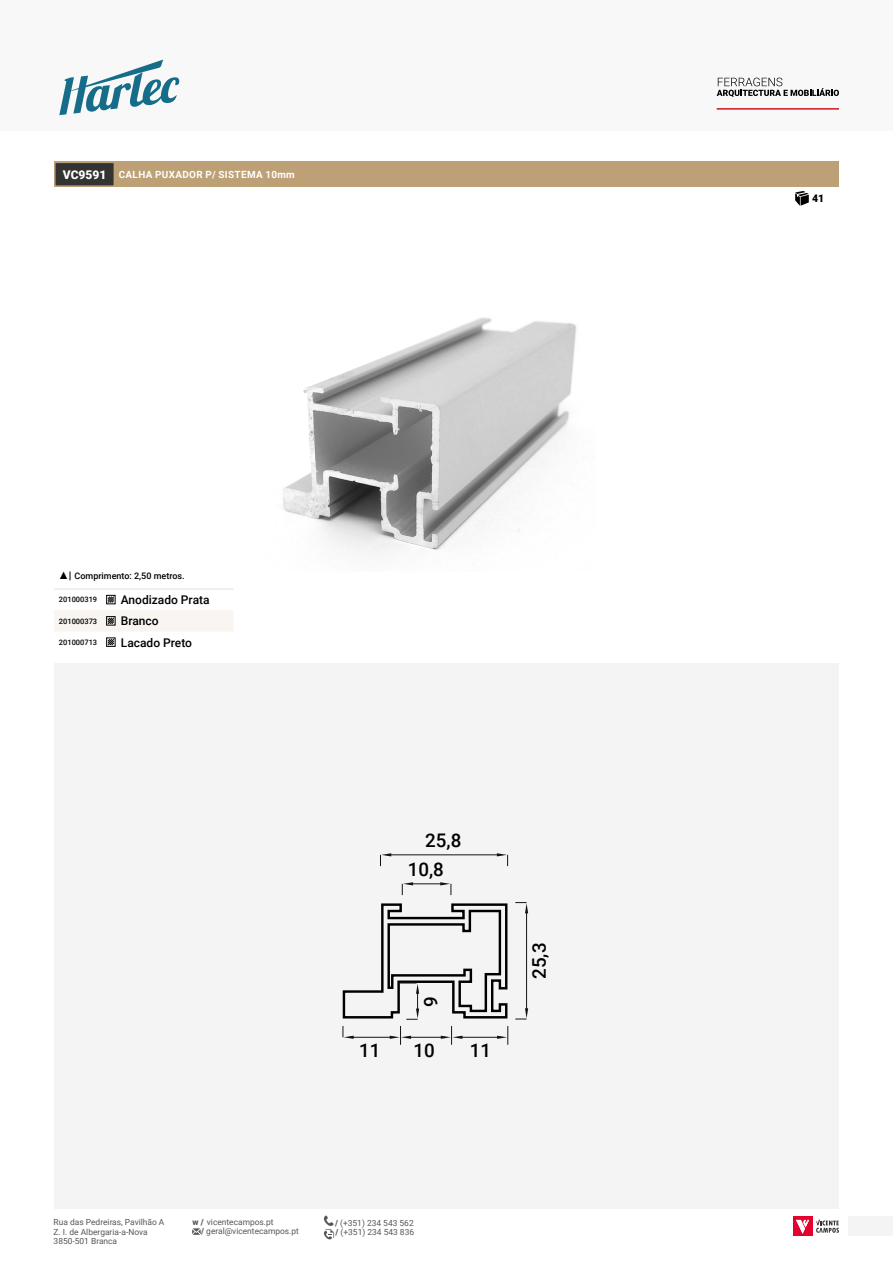
<style>
.page{position:relative;width:893px;height:1263px;background:#fff}
.page>*{position:absolute;margin:0;border:0;box-sizing:border-box;transform-origin:0 0}
.t1{font:500 18.75px/29px "Roboto";color:#000}
.t2{font:500 12px "Roboto";color:#000}
.t3{font:900 10.5px "Roboto";color:#000}
.t4{font:700 9.9px "Roboto";letter-spacing:.035em;color:#fff}
.t5{font:500 9px "Roboto";color:#000}
.t6{font:8.4px/9.6px "Roboto";color:#575756}
.t7{font:500 7.5px "Roboto";color:#000}
.s1{font-weight:900;font-size:12px}
.s2{font-family:"Times New Roman";font-weight:400;font-size:10.5px}
.s3{font-weight:900;font-size:10.5px}
.s4{font-weight:900}
</style>
<div class="page">
<div style="left:0;top:0;width:893px;height:131px;background:#f8f8f8"></div>
<svg style="left:59px;top:60px;width:120px;height:55px"></svg>
<div style="left:849px;top:1216px;width:44px;height:20px;background:#f4f4f4"></div>
<svg style="left:717px;top:78px;width:122px;height:19px"></svg>
<hr style="left:717px;top:108px;width:122px;height:2px;background:#cd171a">
<div style="left:793px;top:1216px;width:19px;height:20px;background:#e4032e"></div>
<svg style="left:796px;top:1220px;width:13px;height:14px"></svg>
<svg style="left:816px;top:1219px;width:23px;height:14px"></svg>
<svg style="left:192px;top:1228px;width:9px;height:7px"></svg>
<svg style="left:324px;top:1215px;width:10px;height:24px"></svg>
<img style="left:283px;top:317px;width:294px;height:238px">
<div style="left:54px;top:162px;width:785px;height:25px;background:#bea076"></div>
<div style="left:54px;top:162px;width:61px;height:25px;background:#333332;border:2px solid #bea076"></div>
<svg style="left:795px;top:191px;width:14px;height:15px"></svg>
<hr style="left:54px;top:588px;width:48px;height:1px;background:#e3e3e3">
<svg style="left:102px;top:588px;width:13px;height:1px"></svg>
<hr style="left:115px;top:588px;width:119px;height:1px;background:#e3e3e3">
<svg style="left:106px;top:595px;width:10px;height:9px"></svg>
<div style="left:54px;top:610px;width:179px;height:21px;background:#f9f5f0"></div>
<svg style="left:106px;top:637px;width:10px;height:10px"></svg>
<div style="left:54px;top:663px;width:785px;height:546px;background:#f4f4f4"></div>
<hr style="left:350px;top:1037px;width:44px;height:1px;background:#171212">
<svg style="left:343px;top:1026px;width:11px;height:13px"></svg>
<hr style="left:407px;top:1037px;width:38px;height:1px;background:#171212">
<svg style="left:390px;top:1026px;width:21px;height:19px"></svg>
<hr style="left:458px;top:1037px;width:43px;height:1px;background:#171212">
<svg style="left:497px;top:1026px;width:11px;height:19px"></svg>
<svg style="left:441px;top:1026px;width:21px;height:19px"></svg>
<hr style="left:526px;top:909px;width:1px;height:103px;background:#171212">
<svg style="left:515px;top:902px;width:13px;height:11px"></svg>
<svg style="left:515px;top:1008px;width:13px;height:11px"></svg>
<svg style="left:342px;top:903px;width:166px;height:117px"></svg>
<hr style="left:387px;top:854px;width:114px;height:1px;background:#171212">
<svg style="left:380px;top:853px;width:11px;height:13px"></svg>
<svg style="left:497px;top:853px;width:11px;height:13px"></svg>
<hr style="left:409px;top:883px;width:35px;height:1px;background:#171212">
<svg style="left:402px;top:882px;width:11px;height:13px"></svg>
<svg style="left:440px;top:882px;width:11px;height:13px"></svg>
<p class="t4" style="left:63px;top:168px;width:233px"><span class="s1">VC9591</span> CALHA PUXADOR P/ SISTEMA 10mm</p>
<p class="t5" style="left:58px;top:570px;width:128px"><span class="s2">▲</span><span class="s3">|</span> Comprimento: 2,50 metros.</p>
<p class="t7" style="left:59px;top:594px;width:40px">201000319</p>
<h2 class="t2" style="left:121px;top:591px;width:90px">Anodizado Prata</h2>
<p class="t7" style="left:59px;top:616px;width:40px">201000373</p>
<h2 class="t2" style="left:121px;top:613px;width:39px">Branco</h2>
<p class="t7" style="left:59px;top:637px;width:40px">201000713</p>
<h2 class="t2" style="left:121px;top:634px;width:73px">Lacado Preto</h2>
<h1 class="t1" style="left:408px;top:825px;width:55px;text-indent:17px">25,8<br>10,8</h1>
<h1 class="t1" style="left:416px;top:1007px;width:12px;rotate:-90deg">9</h1>
<h1 class="t1" style="left:359px;top:1035px;width:23px">11</h1>
<h1 class="t1" style="left:413px;top:1035px;width:23px">10</h1>
<h1 class="t1" style="left:470px;top:1035px;width:23px">11</h1>
<h1 class="t1" style="left:524px;top:979px;width:38px;rotate:-90deg">25,3</h1>
<p class="t6" style="left:54px;top:1217px;width:112px">Rua das Pedreiras, Pavilhão A</p>
<p class="t6" style="left:335px;top:1217px;width:80px"><span class="s4">/</span> (+351) 234 543 562</p>
<p class="t6" style="left:54px;top:1226px;width:96px">Z. I. de Albergaria-a-Nova<br>3850-501 Branca</p>
<p class="t6" style="left:201px;top:1217px;width:99px;line-height:9.1px;text-indent:-9px"><span class="s4">w /</span> vicentecampos.pt<br><span class="s4">/</span> geral@vicentecampos.pt</p>
<p class="t6" style="left:336px;top:1227px;width:80px"><span class="s4">/</span> (+351) 234 543 836</p>
<p class="t3" style="left:812px;top:191px;width:14px">41</p>
</div>
